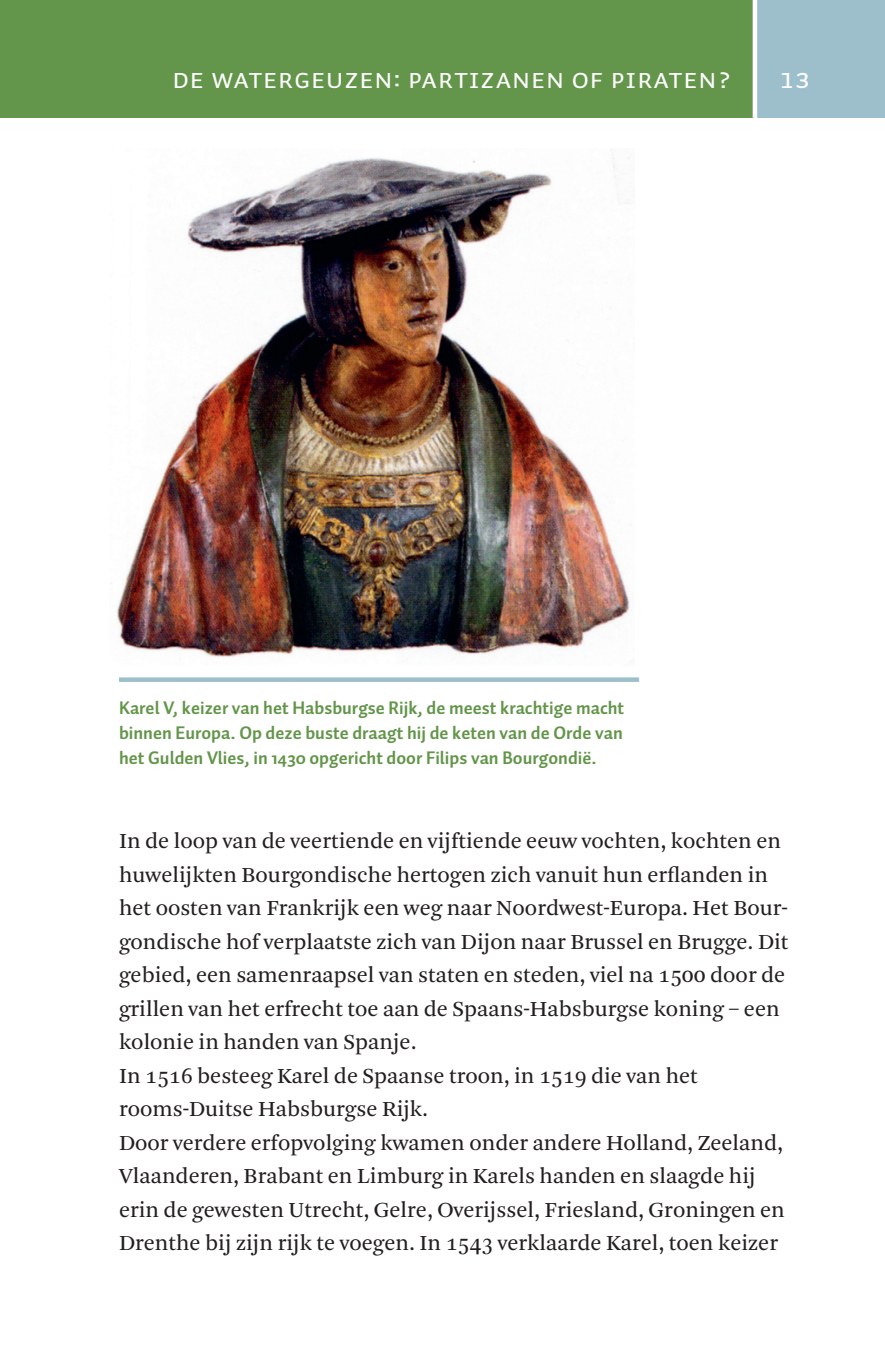
<style>
.page{position:relative;width:885px;height:1370px;background:#fff}
.page>*{position:absolute;margin:0;border:0;box-sizing:border-box;transform-origin:0 0}
.t1{font:29.25px "Auto 1 Regular Sm Cp";letter-spacing:.01em;color:#fff}
.t2{font:22.5px/33.5px "Arnhem Blond";color:#231f20}
.t3{font:700 18.22px/25px "Auto 1";color:#63954a;text-align:justify}
</style>
<div class="page">
<div style="left:119px;top:677px;width:520px;height:5px;background:#9dbfcc"></div>
<img style="left:111px;top:149px;width:520px;height:509px">
<div style="left:0;top:0;width:754px;height:118px;background:#63954a"></div>
<div style="left:757px;top:0;width:127px;height:118px;background:#9dbfcc"></div>
<div style="left:752px;top:0;width:5px;height:118px;background:#fff"></div>
<h1 class="t1" style="left:172px;top:65px;width:561px">DE watergeuzen: partizanen of piraten?</h1>
<h1 class="t1" style="left:779px;top:65px;width:32px">13</h1>
<p class="t3" style="left:119px;top:694px;width:506px">Karel V, keizer van het Habsburgse Rijk, de meest krachtige macht binnen Europa. Op deze buste draagt hij de keten van de Orde van het Gulden Vlies, in 1430 opgericht door Filips van Bourgondië.</p>
<p class="t2" style="left:119px;top:824px;width:671px">In de loop van de veertiende en vijftiende eeuw vochten, kochten en huwelijkten Bourgondische hertogen zich vanuit hun erflanden in het oosten van Frankrijk een weg naar Noordwest-Europa. Het Bour&shy;gondische hof verplaatste zich van Dijon naar Brussel en Brugge. Dit gebied, een samenraapsel van staten en steden, viel na 1500 door de grillen van het erfrecht toe aan de Spaans-Habsburgse koning – een kolonie in handen van Spanje.<br>In 1516 besteeg Karel de Spaanse troon, in 1519 die van het rooms-Duitse Habsburgse Rijk.<br>Door verdere erfopvolging kwamen onder andere Holland, Zeeland, Vlaanderen, Brabant en Limburg in Karels handen en slaagde hij erin de gewesten Utrecht, Gelre, Overijssel, Friesland, Groningen en Drenthe bij zijn rijk te voegen. In 1543 verklaarde Karel, toen keizer</p>
</div>
